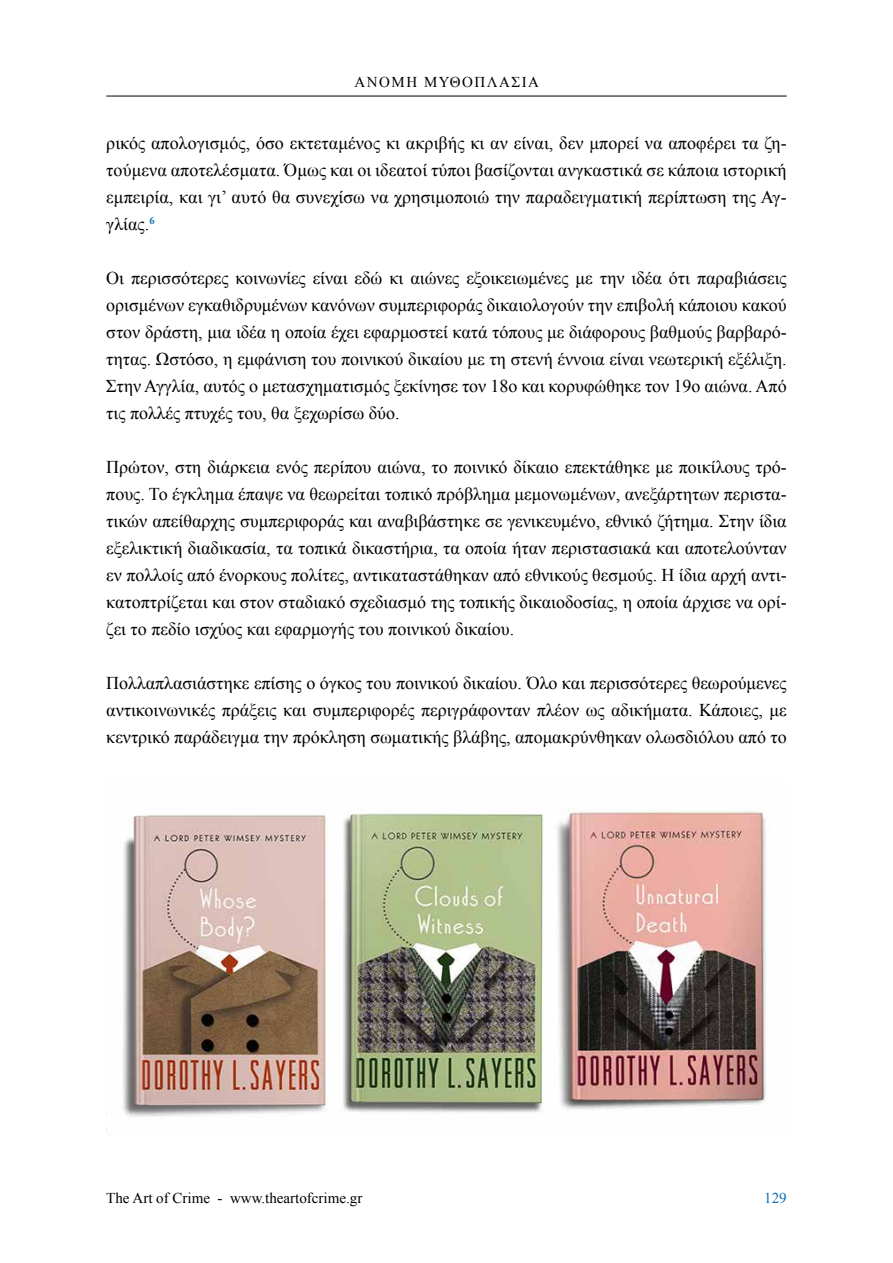
<style>
.page{position:relative;width:893px;height:1263px;background:#fff}
.page>*{position:absolute;margin:0;border:0;box-sizing:border-box;transform-origin:0 0}
.t1{font:18px/27px "Times New Roman";color:#000;text-align:justify}
.t2{font:15px "Times New Roman";color:#000}
.t3{font:15px "Times New Roman";color:#0e6db2}
</style>
<div class="page">
<hr style="left:106px;top:96px;width:681px;height:1px;background:#000">
<img style="left:106px;top:808px;width:660px;height:309px">
<p class="t2" style="left:355px;top:72px;width:14px">Άνομ</p>
<p class="t2" style="left:406px;top:72px;width:104px">η μυθοπλασία</p>
<p class="t1" style="left:106px;top:129px;width:682px">ρικός απολογισμός, όσο εκτεταμένος κι ακριβής κι αν είναι, δεν μπορεί να αποφέρει τα ζη&shy;τούμενα αποτελέσματα. Όμως και οι ιδεατοί τύποι βασίζονται ανγκαστικά σε κάποια ιστορική εμπειρία, και γι’ αυτό θα συνεχίσω να χρησιμοποιώ την παραδειγματική περίπτωση της Αγ&shy;γλίας.<sup>6</sup></p>
<p class="t1" style="left:106px;top:264px;width:682px">Οι περισσότερες κοινωνίες είναι εδώ κι αιώνες εξοικειωμένες με την ιδέα ότι παραβιάσεις ορισμένων εγκαθιδρυμένων κανόνων συμπεριφοράς δικαιολογούν την επιβολή κάποιου κακού στον δράστη, μια ιδέα η οποία έχει εφαρμοστεί κατά τόπους με διάφορους βαθμούς βαρβαρό&shy;τητας. Ωστόσο, η εμφάνιση του ποινικού δικαίου με τη στενή έννοια είναι νεωτερική εξέλιξη.<br>Στην Αγγλία, αυτός ο μετασχηματισμός ξεκίνησε τον 18ο και κορυφώθηκε τον 19ο αιώνα. Από τις πολλές πτυχές του, θα ξεχωρίσω δύο.</p>
<p class="t1" style="left:106px;top:453px;width:682px">Πρώτον, στη διάρκεια ενός περίπου αιώνα, το ποινικό δίκαιο επεκτάθηκε με ποικίλους τρό&shy;πους. Το έγκλημα έπαψε να θεωρείται τοπικό πρόβλημα μεμονωμένων, ανεξάρτητων περιστα&shy;τικών απείθαρχης συμπεριφοράς και αναβιβάστηκε σε γενικευμένο, εθνικό ζήτημα. Στην ίδια εξελικτική διαδικασία, τα τοπικά δικαστήρια, τα οποία ήταν περιστασιακά και αποτελούνταν εν πολλοίς από ένορκους πολίτες, αντικαταστάθηκαν από εθνικούς θεσμούς. Η ίδια αρχή αντι&shy;κατοπτρίζεται και στον σταδιακό σχεδιασμό της τοπικής δικαιοδοσίας, η οποία άρχισε να ορί&shy;ζει το πεδίο ισχύος και εφαρμογής του ποινικού δικαίου.</p>
<p class="t1" style="left:106px;top:669px;width:682px">Πολλαπλασιάστηκε επίσης ο όγκος του ποινικού δικαίου. Όλο και περισσότερες θεωρούμενες αντικοινωνικές πράξεις και συμπεριφορές περιγράφονταν πλέον ως αδικήματα. Κάποιες, με κεντρικό παράδειγμα την πρόκληση σωματικής βλάβης, απομακρύνθηκαν ολωσδιόλου από το</p>
<p class="t2" style="left:106px;top:1188px;width:258px">The Art of Crime - www.theartofcrime.gr</p>
<p class="t3" style="left:764px;top:1188px;width:24px">129</p>
</div>
